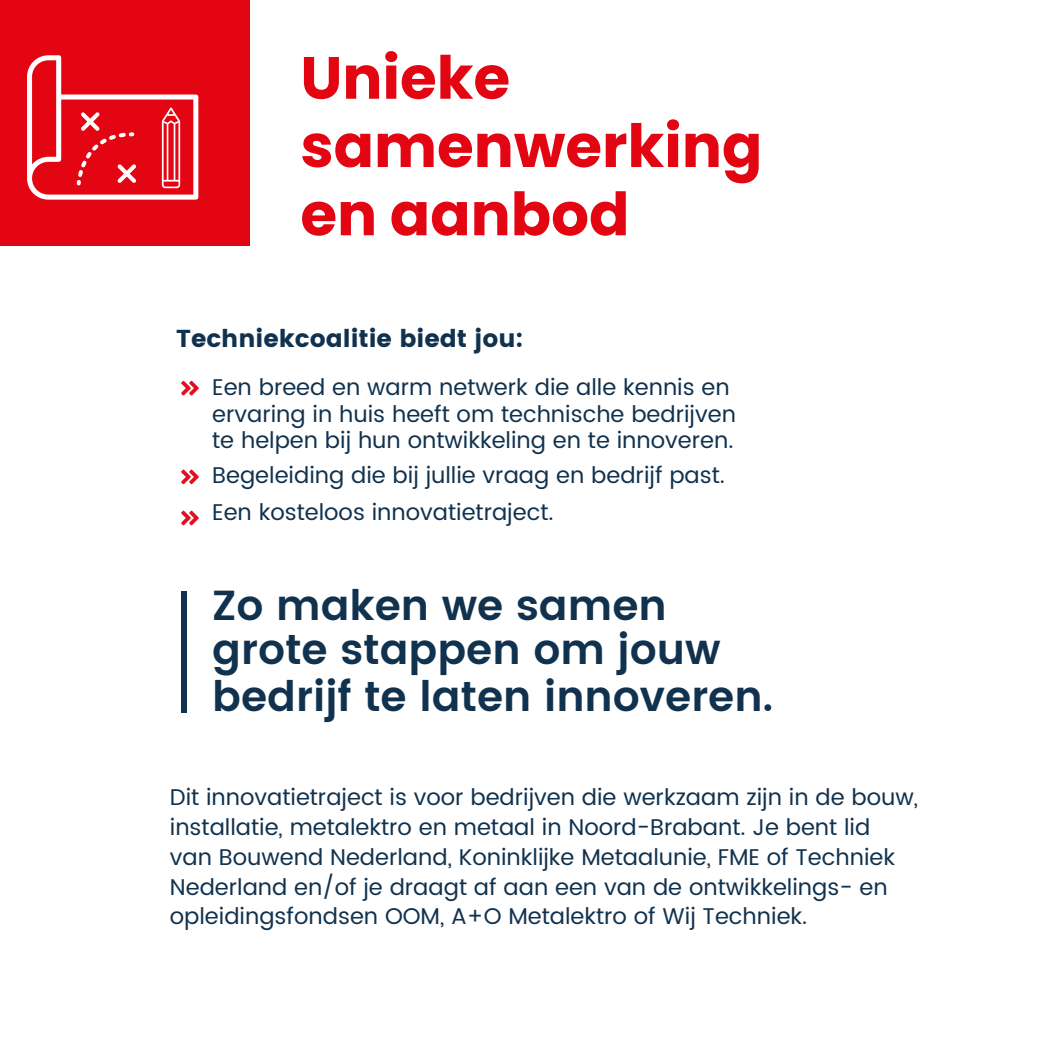
<style>
.page{position:relative;width:1042px;height:1042px;background:#fff}
.page>*{position:absolute;margin:0;border:0;box-sizing:border-box;transform-origin:0 0}
.t1{font:700 59.5px/68.2px "Poppins";color:#e30512}
.t2{font:600 42px/45.5px "Poppins";color:#11324e}
.t3{font:24.5px "Poppins";color:#11324e}
.t4{font:22.75px/29.8px "Poppins";color:#11324e}
</style>
<div class="page">
<div style="left:0;top:0;width:249px;height:246px;background:#e30512"></div>
<svg style="left:181px;top:381px;width:18px;height:14px"></svg>
<svg style="left:181px;top:469px;width:18px;height:15px"></svg>
<svg style="left:181px;top:510px;width:18px;height:15px"></svg>
<div style="left:181px;top:591px;width:6px;height:121px;background:#11324e"></div>
<svg style="left:27px;top:55px;width:171px;height:145px"></svg>
<h1 class="t1" style="left:300px;top:44px;width:463px">Unieke samenwerking en aanbod</h1>
<p class="t3" style="left:176px;top:324px;width:349px">Techniekcoalitie biedt jou:</p>
<p class="t4" style="left:212px;top:375px;width:525px;line-height:26.2px">Een breed en warm netwerk die alle kennis en ervaring in huis heeft om technische bedrijven te helpen bij hun ontwikkeling en te innoveren.</p>
<p class="t4" style="left:212px;top:457px;width:514px;line-height:36.8px">Begeleiding die bij jullie vraag en bedrijf past.<br>Een kosteloos innovatietraject.</p>
<h2 class="t2" style="left:212px;top:584px;width:562px">Zo maken we samen grote stappen om jouw bedrijf te laten innoveren.</h2>
<p class="t4" style="left:170px;top:783px;width:749px">Dit innovatietraject is voor bedrijven die werkzaam zijn in de bouw, installatie, metalektro en metaal in Noord-Brabant. Je bent lid van Bouwend Nederland, Koninklijke Metaalunie, FME of Techniek Nederland en/of je draagt af aan een van de ontwikkelings- en opleidingsfondsen OOM, A+O Metalektro of Wij Techniek.</p>
</div>
